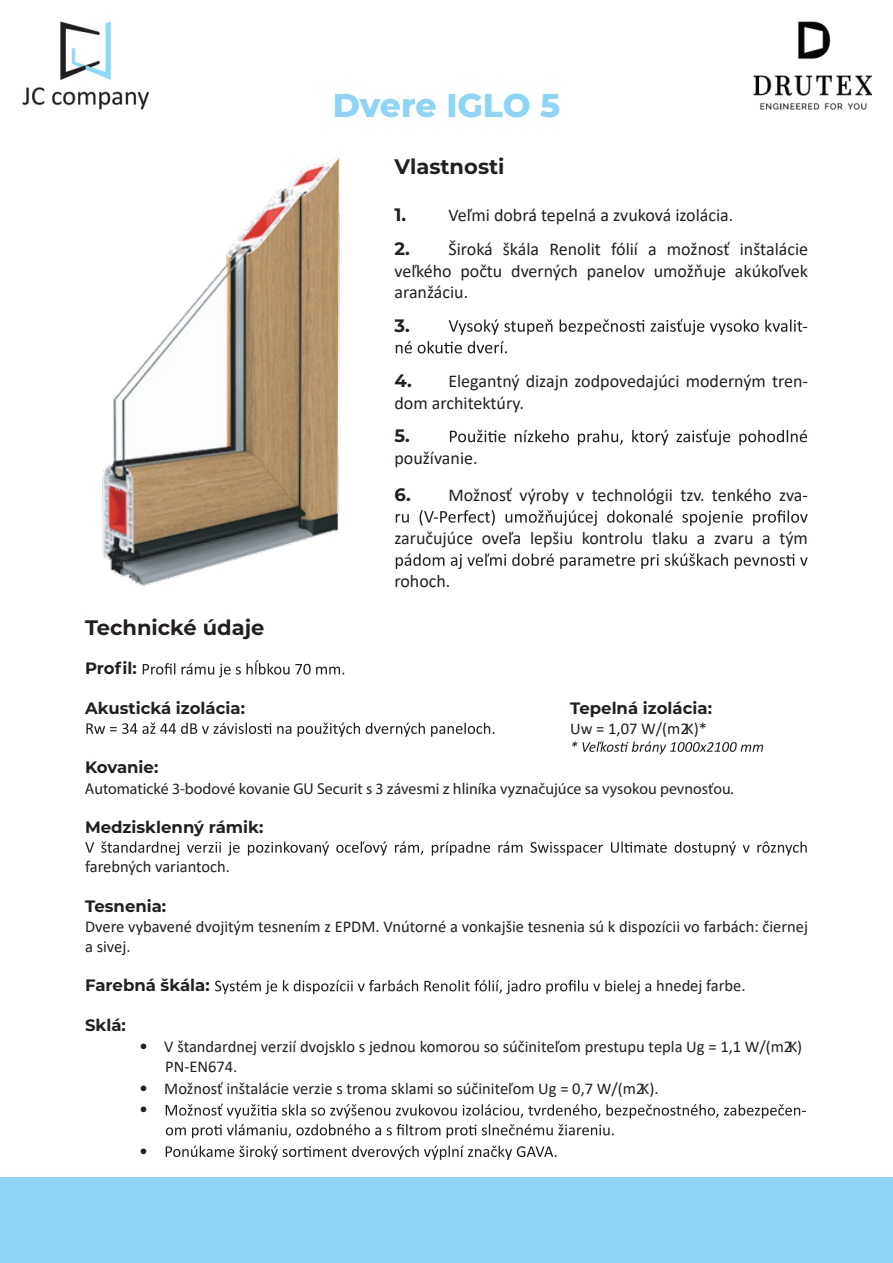
<style>
.page{position:relative;width:893px;height:1263px;background:#fff}
.page>*{position:absolute;margin:0;border:0;box-sizing:border-box;transform-origin:0 0}
.t1{font:800 33px "Montserrat";color:#8dd5f6}
.t2{font:700 21px "Montserrat";color:#231f20}
.t3{font:18px/21.6px "Calibri";color:#231f20;text-align:justify}
.t4{font:700 18px "Montserrat";color:#231f20}
.t5{font:16.5px/19.8px "Calibri";color:#231f20}
.t6{font:700 16.5px "Montserrat";color:#231f20}
.t7{font:15.75px "Myriad Pro";color:#231f20}
.s1{font-family:"Montserrat";font-weight:700}
.s2{font-size:18px}
</style>
<div class="page">
<img style="left:102px;top:157px;width:238px;height:429px">
<img style="left:22px;top:21px;width:127px;height:89px">
<svg style="left:449px;top:319px;width:353px;height:16px"></svg>
<svg style="left:396px;top:341px;width:111px;height:12px"></svg>
<svg style="left:450px;top:429px;width:357px;height:16px"></svg>
<svg style="left:396px;top:510px;width:412px;height:16px"></svg>
<svg style="left:396px;top:553px;width:412px;height:16px"></svg>
<svg style="left:143px;top:660px;width:201px;height:17px"></svg>
<svg style="left:86px;top:722px;width:408px;height:15px"></svg>
<svg style="left:85px;top:841px;width:722px;height:14px"></svg>
<svg style="left:215px;top:980px;width:436px;height:14px"></svg>
<svg style="left:166px;top:1103px;width:640px;height:15px"></svg>
<svg style="left:166px;top:1124px;width:448px;height:14px"></svg>
<svg style="left:166px;top:1145px;width:390px;height:15px"></svg>
<svg style="left:572px;top:741px;width:191px;height:13px"></svg>
<div style="left:0;top:1178px;width:893px;height:85px;background:#8dd4f5"></div>
<img style="left:753px;top:21px;width:119px;height:89px">
<h1 class="t1" style="left:333px;top:81px;width:229px">Dvere IGLO 5</h1>
<p class="t2" style="left:394px;top:152px;width:112px">Vlastnosti</p>
<p class="t3" style="left:394px;top:204px;width:340px"><span class="s1">1.</span> Veľmi dobrá tepelná a zvuková izolácia.</p>
<p class="t3" style="left:394px;top:238px;width:415px"><span class="s1">2.</span> Široká škála Renolit fólií a možnosť inštalácie veľkého počtu dverných panelov umožňuje akúkoľvek aranžáciu.</p>
<p class="t4" style="left:394px;top:312px;width:17px">3.</p>
<p class="t3" style="left:802px;top:314px;width:7px">-</p>
<p class="t2" style="left:85px;top:612px;width:181px">Technické údaje</p>
<p class="t6" style="left:85px;top:657px;width:53px">Profil:</p>
<p class="t6" style="left:85px;top:696px;width:162px">Akustická izolácia:</p>
<p class="t6" style="left:85px;top:756px;width:75px">Kovanie:</p>
<p class="t3" style="left:394px;top:370px;width:415px"><span class="s1">4.</span> Elegantný dizajn zodpovedajúci moderným tren&shy;dom architektúry.</p>
<p class="t4" style="left:394px;top:423px;width:17px">5.</p>
<p class="t3" style="left:394px;top:446px;width:85px">používanie.</p>
<p class="t3" style="left:394px;top:484px;width:415px"><span class="s1">6.</span> Možnosť výroby v technológii tzv. tenkého zva-</p>
<p class="t3" style="left:394px;top:527px;width:415px">zaručujúce oveľa lepšiu kontrolu tlaku a zvaru a tým</p>
<p class="t3" style="left:394px;top:570px;width:58px">rohoch.</p>
<p class="t6" style="left:570px;top:696px;width:143px">Tepelná izolácia:</p>
<p class="t5" style="left:570px;top:718px;width:138px">Uw = 1,07 W/(m2K)*</p>
<p class="t7" style="left:85px;top:779px;width:650px">Automatické 3-bodové kovanie GU Securit s 3 závesmi z hliníka vyznačujúce sa vysokou pevnosťou.</p>
<p class="t6" style="left:85px;top:815px;width:180px">Medzisklenný rámik:</p>
<p class="t5" style="left:85px;top:857px;width:147px">farebných variantoch.</p>
<p class="t6" style="left:85px;top:894px;width:83px">Tesnenia:</p>
<p class="t5" style="left:85px;top:916px;width:724px">Dvere vybavené dvojitým tesnením z EPDM. Vnútorné a vonkajšie tesnenia sú k dispozícii vo farbách: čiernej a sivej.</p>
<p class="t6" style="left:85px;top:973px;width:126px">Farebná škála:</p>
<p class="t5" style="left:656px;top:975px;width:91px">hnedej farbe.</p>
<p class="t6" style="left:85px;top:1013px;width:42px">Sklá:</p>
<p class="t5" style="left:165px;top:1037px;width:639px;text-indent:-26px"><span class="s2">•</span> V štandardnej verzií dvojsklo s jednou komorou so súčiniteľom prestupu tepla Ug = 1,1 W/(m2K)<br>PN-EN674.</p>
<p class="t5" style="left:139px;top:1078px;width:521px"><span class="s2">•</span> Možnosť inštalácie verzie s troma sklami so súčiniteľom Ug = 0,7 W/(m2K).</p>
<p class="t3" style="left:139px;top:1098px;width:10px">•</p>
<p class="t3" style="left:139px;top:1140px;width:10px">•</p>
</div>
